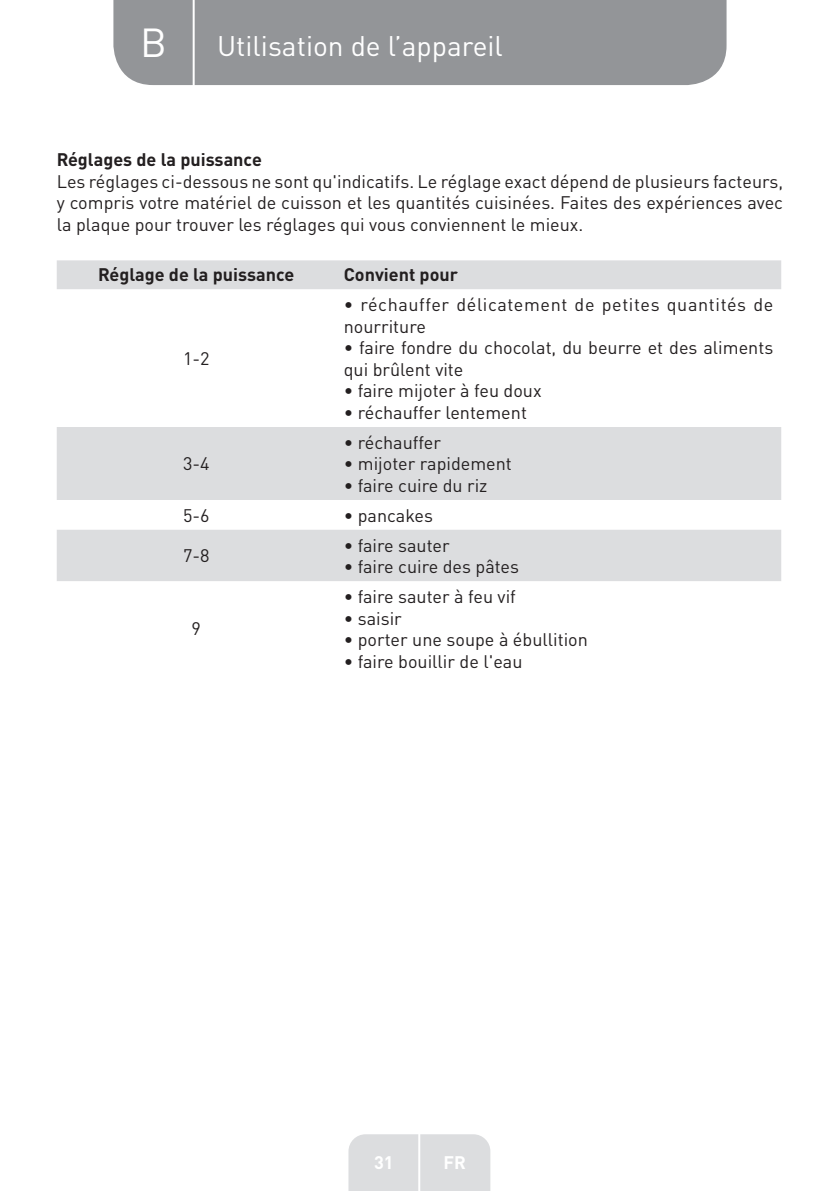
<style>
.page{position:relative;width:840px;height:1191px;background:#fff}
.page>*{position:absolute;margin:0;border:0;box-sizing:border-box;transform-origin:0 0}
.t1{font:40px "DIN Pro";color:#fff}
.t2{font:28px "DIN Pro";color:#fff}
.t3{font:18px/21.6px "DIN Pro";color:#231f20;text-align:justify}
.t4{font:700 18px "DIN Pro";color:#231f20}
.t5{font:18px/21.6px "DIN Pro";letter-spacing:.035em;color:#231f20}
.t6{font:700 18px "DIN Pro";color:#fff}
</style>
<div class="page">
<div style="left:113px;top:0;width:613px;height:85px;background:#939598"></div>
<div style="left:348px;top:1134px;width:142px;height:57px;background:#dcdddf"></div>
<hr style="left:418px;top:1111px;width:2px;height:80px;background:#fff">
<hr style="left:192px;top:0;width:2px;height:88px;background:#fff">
<svg style="left:57px;top:260px;width:723px;height:321px"></svg>
<h1 class="t1" style="left:140px;top:15px;width:28px">B</h1>
<h2 class="t2" style="left:217px;top:27px;width:287px">Utilisation de l’appareil</h2>
<p class="t4" style="left:57px;top:144px;width:206px">Réglages de la puissance</p>
<p class="t3" style="left:57px;top:169px;width:727px">Les réglages ci-dessous ne sont qu'indicatifs. Le réglage exact dépend de plusieurs facteurs, y compris votre matériel de cuisson et les quantités cuisinées. Faites des expériences avec la plaque pour trouver les réglages qui vous conviennent le mieux.</p>
<p class="t4" style="left:98px;top:260px;width:197px">Réglage de la puissance</p>
<p class="t4" style="left:343px;top:260px;width:116px">Convient pour</p>
<p class="t3" style="left:183px;top:347px;width:28px">1-2</p>
<p class="t3" style="left:183px;top:452px;width:28px">3-4</p>
<p class="t5" style="left:343px;top:293px;width:431px">• réchauffer délicatement de petites quantités de nourriture</p>
<p class="t3" style="left:343px;top:336px;width:431px">• faire fondre du chocolat, du beurre et des aliments qui brûlent vite</p>
<p class="t3" style="left:343px;top:379px;width:199px">• faire mijoter à feu doux</p>
<p class="t3" style="left:343px;top:401px;width:185px">• réchauffer lentement</p>
<p class="t3" style="left:343px;top:431px;width:99px">• réchauffer</p>
<p class="t3" style="left:343px;top:452px;width:169px">• mijoter rapidement</p>
<p class="t3" style="left:343px;top:474px;width:145px">• faire cuire du riz</p>
<p class="t3" style="left:183px;top:504px;width:28px">5-6</p>
<p class="t3" style="left:343px;top:504px;width:91px">• pancakes</p>
<p class="t3" style="left:183px;top:544px;width:28px">7-8</p>
<p class="t3" style="left:343px;top:533px;width:107px">• faire sauter</p>
<p class="t3" style="left:343px;top:555px;width:177px">• faire cuire des pâtes</p>
<p class="t3" style="left:191px;top:617px;width:11px">9</p>
<p class="t3" style="left:343px;top:585px;width:173px">• faire sauter à feu vif</p>
<p class="t3" style="left:343px;top:606px;width:60px">• saisir</p>
<p class="t3" style="left:343px;top:628px;width:245px">• porter une soupe à ébullition</p>
<p class="t3" style="left:343px;top:649px;width:180px">• faire bouillir de l'eau</p>
<p class="t6" style="left:374px;top:1147px;width:21px">31</p>
<p class="t6" style="left:443px;top:1147px;width:24px">FR</p>
</div>
